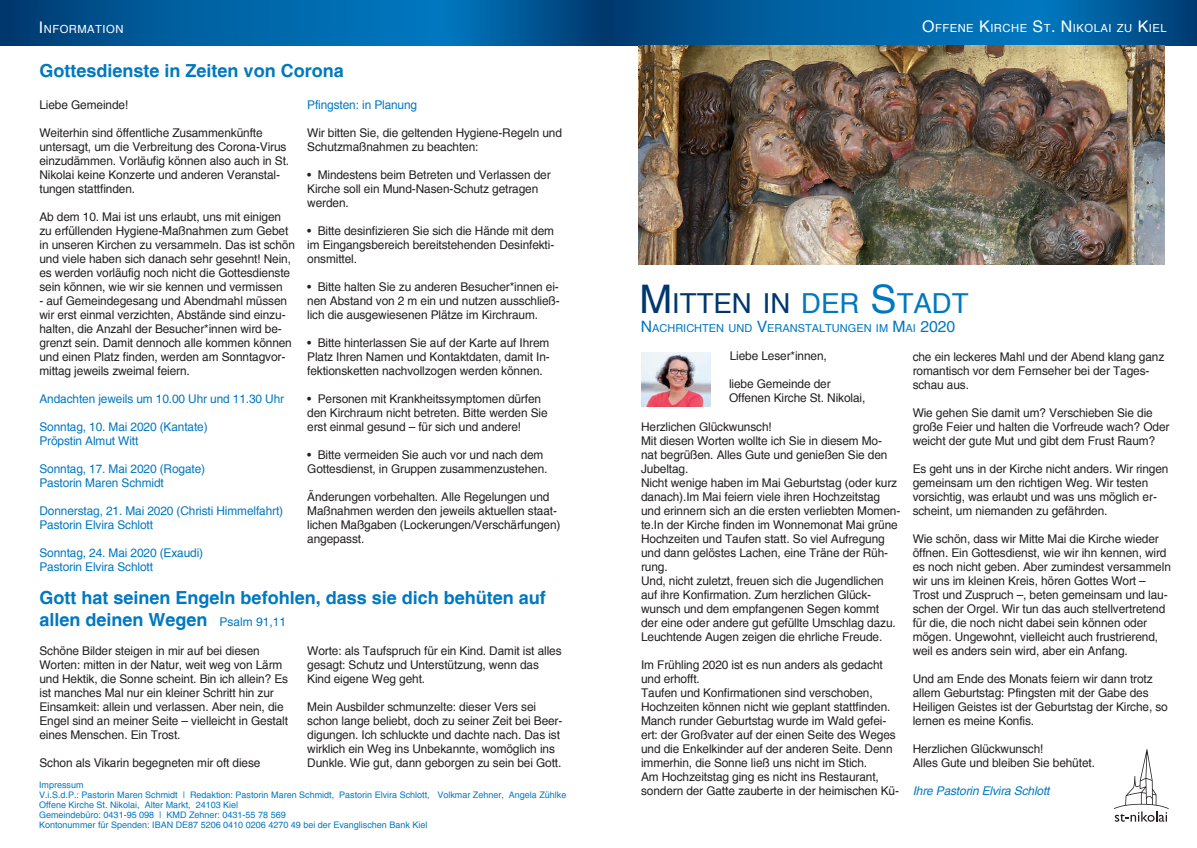
<style>
.page{position:relative;width:1197px;height:848px;background:#fff}
.page>*{position:absolute;margin:0;border:0;box-sizing:border-box;transform-origin:0 0}
.t1{font:27.6px "Helvetica";color:#00376d}
.t2{font:700 18px/21.6px "Helvetica";color:#0078c0}
.t3{font:12px/14px "Helvetica";letter-spacing:-.01em;color:#231f20}
.t4{font:12px/14px "Helvetica";letter-spacing:-.01em;color:#0078c0}
.t5{font:italic 12px "Helvetica";letter-spacing:-.01em;color:#0078c0}
.t6{font:11.2px "Helvetica";letter-spacing:.045em;color:#fff}
.t7{font:11px "Helvetica";color:#0078c0}
.t8{font:9px/10px "Helvetica";color:#0078c0}
.s1{font-size:16px}
.s2{font-weight:400;font-size:12px}
.s3{font-size:39.4px}
.s4{color:#0078c0}
.s5{font-size:39.4px;color:#0078c0}
.s6{font-size:15.7px}
</style>
<div class="page">
<svg style="left:598px;top:0;width:598px;height:45px;background:#005d9d"></svg>
<svg style="left:1113px;top:749px;width:55px;height:72px"></svg>
<svg style="left:0;top:0;width:598px;height:45px;background:#005d9d"></svg>
<img style="left:639px;top:46px;width:525px;height:218px">
<img style="left:641px;top:352px;width:69px;height:54px">
<p class="t6" style="left:39px;top:23px;width:86px"><span class="s1">I</span>NFORMATION</p>
<p class="t6" style="left:922px;top:22px;width:246px"><span class="s1">O</span>FFENE <span class="s1">K</span>IRCHE <span class="s1">S</span>T<span class="s1">. N</span>IKOLAI ZU <span class="s1">K</span>IEL</p>
<h2 class="t2" style="left:39px;top:60px;width:306px">Gottesdienste in Zeiten von Corona</h2>
<p class="t3" style="left:39px;top:98px;width:90px">Liebe Gemeinde!</p>
<p class="t3" style="left:39px;top:126px;width:251px">Weiterhin sind öffentliche Zusammenkünfte untersagt, um die Verbreitung des Corona-Virus einzudämmen. Vorläufig können also auch in St.<br>Nikolai keine Konzerte und anderen Veranstal&shy;tungen stattfinden.</p>
<p class="t3" style="left:39px;top:210px;width:257px">Ab dem 10. Mai ist uns erlaubt, uns mit einigen zu erfüllenden Hygiene-Maßnahmen zum Gebet in unseren Kirchen zu versammeln. Das ist schön und viele haben sich danach sehr gesehnt! Nein, es werden vorläufig noch nicht die Gottesdienste sein können, wie wir sie kennen und vermissen</p>
<p class="t3" style="left:39px;top:294px;width:254px">- auf Gemeindegesang und Abendmahl müssen wir erst einmal verzichten, Abstände sind einzu&shy;halten, die Anzahl der Besucher*innen wird be&shy;grenzt sein. Damit dennoch alle kommen können und einen Platz finden, werden am Sonntagvor&shy;mittag jeweils zweimal feiern.</p>
<p class="t4" style="left:39px;top:392px;width:246px">Andachten jeweils um 10.00 Uhr und 11.30 Uhr</p>
<p class="t4" style="left:39px;top:420px;width:170px">Sonntag, 10. Mai 2020 (Kantate)<br>Pröpstin Almut Witt</p>
<p class="t4" style="left:39px;top:462px;width:167px">Sonntag, 17. Mai 2020 (Rogate)<br>Pastorin Maren Schmidt</p>
<p class="t4" style="left:39px;top:504px;width:245px">Donnerstag, 21. Mai 2020 (Christi Himmelfahrt)<br>Pastorin Elvira Schlott</p>
<p class="t4" style="left:39px;top:546px;width:165px">Sonntag, 24. Mai 2020 (Exaudi)<br>Pastorin Elvira Schlott</p>
<p class="t4" style="left:307px;top:98px;width:111px">Pfingsten: in Planung</p>
<p class="t3" style="left:307px;top:126px;width:256px">Wir bitten Sie, die geltenden Hygiene-Regeln und<br>Schutzmaßnahmen zu beachten:</p>
<p class="t3" style="left:307px;top:168px;width:245px">• Mindestens beim Betreten und Verlassen der<br>Kirche soll ein Mund-Nasen-Schutz getragen werden.</p>
<p class="t3" style="left:307px;top:224px;width:248px;text-align:justify">• Bitte desinfizieren Sie sich die Hände mit dem im Eingangsbereich bereitstehenden Desinfekti&shy;onsmittel.</p>
<p class="t3" style="left:307px;top:280px;width:254px;text-align:justify">• Bitte halten Sie zu anderen Besucher*innen ei&shy;nen Abstand von 2 m ein und nutzen ausschließ&shy;lich die ausgewiesenen Plätze im Kirchraum.</p>
<p class="t3" style="left:307px;top:336px;width:244px;text-align:justify">• Bitte hinterlassen Sie auf der Karte auf Ihrem Platz Ihren Namen und Kontaktdaten, damit In&shy;fektionsketten nachvollzogen werden können.</p>
<p class="t3" style="left:307px;top:392px;width:242px">• Personen mit Krankheitssymptomen dürfen den Kirchraum nicht betreten. Bitte werden Sie erst einmal gesund – für sich und andere!</p>
<p class="t3" style="left:307px;top:448px;width:242px">• Bitte vermeiden Sie auch vor und nach dem<br>Gottesdienst, in Gruppen zusammenzustehen.</p>
<p class="t3" style="left:307px;top:490px;width:255px">Änderungen vorbehalten. Alle Regelungen und Maßnahmen werden den jeweils aktuellen staat&shy;lichen Maßgaben (Lockerungen/Verschärfungen) angepasst.</p>
<h2 class="t2" style="left:39px;top:587px;width:508px">Gott hat seinen Engeln befohlen, dass sie dich behüten auf allen deinen Wegen <span class="s2">Psalm 91,11</span></h2>
<p class="t3" style="left:39px;top:644px;width:250px">Schöne Bilder steigen in mir auf bei diesen Worten: mitten in der Natur, weit weg von Lärm und Hektik, die Sonne scheint. Bin ich allein? Es ist manches Mal nur ein kleiner Schritt hin zur Einsamkeit: allein und verlassen. Aber nein, die Engel sind an meiner Seite – vielleicht in Gestalt eines Menschen. Ein Trost.</p>
<p class="t3" style="left:39px;top:756px;width:222px">Schon als Vikarin begegneten mir oft diese</p>
<p class="t3" style="left:307px;top:644px;width:256px">Worte: als Taufspruch für ein Kind. Damit ist alles gesagt: Schutz und Unterstützung, wenn das<br>Kind eigene Weg geht.</p>
<p class="t3" style="left:307px;top:700px;width:257px">Mein Ausbilder schmunzelte: dieser Vers sei schon lange beliebt, doch zu seiner Zeit bei Beer&shy;digungen. Ich schluckte und dachte nach. Das ist wirklich ein Weg ins Unbekannte, womöglich ins Dunkle. Wie gut, dann geborgen zu sein bei Gott.</p>
<p class="t8" style="left:39px;top:779px;width:529px">Impressum<br>V.i.S.d.P.: Pastorin Maren Schmidt | Redaktion: Pastorin Maren Schmidt, Pastorin Elvira Schlott, Volkmar Zehner, Angela Zühlke Offene Kirche St. Nikolai, Alter Markt, 24103 Kiel<br>Gemeindebüro: 0431-95 098 | KMD Zehner: 0431-55 78 569<br>Kontonummer für Spenden: IBAN DE87 5206 0410 0206 4270 49 bei der Evanglischen Bank Kiel</p>
<h1 class="t1" style="left:639px;top:287px;width:331px"><span class="s3">M</span>ITTEN IN <span class="s4">DER</span> <span class="s5">S</span><span class="s4">TADT</span></h1>
<p class="t7" style="left:640px;top:322px;width:316px"><span class="s6">N</span>ACHRICHTEN UND <span class="s6">V</span>ERANSTALTUNGEN IM <span class="s6">M</span>AI <span class="s6">2020</span></p>
<p class="t3" style="left:729px;top:349px;width:99px">Liebe Leser*innen,</p>
<p class="t3" style="left:729px;top:377px;width:138px">liebe Gemeinde der<br>Offenen Kirche St. Nikolai,</p>
<p class="t3" style="left:641px;top:420px;width:261px">Herzlichen Glückwunsch!<br>Mit diesen Worten wollte ich Sie in diesem Mo&shy;nat begrüßen. Alles Gute und genießen Sie den Jubeltag.<br>Nicht wenige haben im Mai Geburtstag (oder kurz danach).Im Mai feiern viele ihren Hochzeitstag und erinnern sich an die ersten verliebten Momen&shy;te.In der Kirche finden im Wonnemonat Mai grüne Hochzeiten und Taufen statt. So viel Aufregung und dann gelöstes Lachen, eine Träne der Rüh&shy;rung.<br>Und, nicht zuletzt, freuen sich die Jugendlichen auf ihre Konfirmation. Zum herzlichen Glück&shy;wunsch und dem empfangenen Segen kommt<br>der eine oder andere gut gefüllte Umschlag dazu.<br>Leuchtende Augen zeigen die ehrliche Freude.</p>
<p class="t3" style="left:641px;top:658px;width:259px">Im Frühling 2020 ist es nun anders als gedacht und erhofft.<br>Taufen und Konfirmationen sind verschoben, Hochzeiten können nicht wie geplant stattfinden.<br>Manch runder Geburtstag wurde im Wald gefei&shy;ert: der Großvater auf der einen Seite des Weges und die Enkelkinder auf der anderen Seite. Denn immerhin, die Sonne ließ uns nicht im Stich.<br>Am Hochzeitstag ging es nicht ins Restaurant, sondern der Gatte zauberte in der heimischen Kü-</p>
<p class="t3" style="left:912px;top:350px;width:253px">che ein leckeres Mahl und der Abend klang ganz romantisch vor dem Fernseher bei der Tages&shy;schau aus.</p>
<p class="t3" style="left:912px;top:406px;width:258px">Wie gehen Sie damit um? Verschieben Sie die große Feier und halten die Vorfreude wach? Oder weicht der gute Mut und gibt dem Frust Raum?</p>
<p class="t3" style="left:912px;top:462px;width:257px">Es geht uns in der Kirche nicht anders. Wir ringen gemeinsam um den richtigen Weg. Wir testen vorsichtig, was erlaubt und was uns möglich er&shy;scheint, um niemanden zu gefährden.</p>
<p class="t3" style="left:912px;top:532px;width:260px">Wie schön, dass wir Mitte Mai die Kirche wieder öffnen. Ein Gottesdienst, wie wir ihn kennen, wird es noch nicht geben. Aber zumindest versammeln wir uns im kleinen Kreis, hören Gottes Wort – Trost und Zuspruch –, beten gemeinsam und lau&shy;schen der Orgel. Wir tun das auch stellvertretend für die, die noch nicht dabei sein können oder mögen. Ungewohnt, vielleicht auch frustrierend, weil es anders sein wird, aber ein Anfang.</p>
<p class="t3" style="left:912px;top:672px;width:256px">Und am Ende des Monats feiern wir dann trotz allem Geburtstag: Pfingsten mit der Gabe des Heiligen Geistes ist der Geburtstag der Kirche, so lernen es meine Konfis.</p>
<p class="t3" style="left:912px;top:742px;width:184px">Herzlichen Glückwunsch!<br>Alles Gute und bleiben Sie behütet.</p>
<p class="t5" style="left:912px;top:784px;width:138px">Ihre Pastorin Elvira Schlott</p>
</div>
